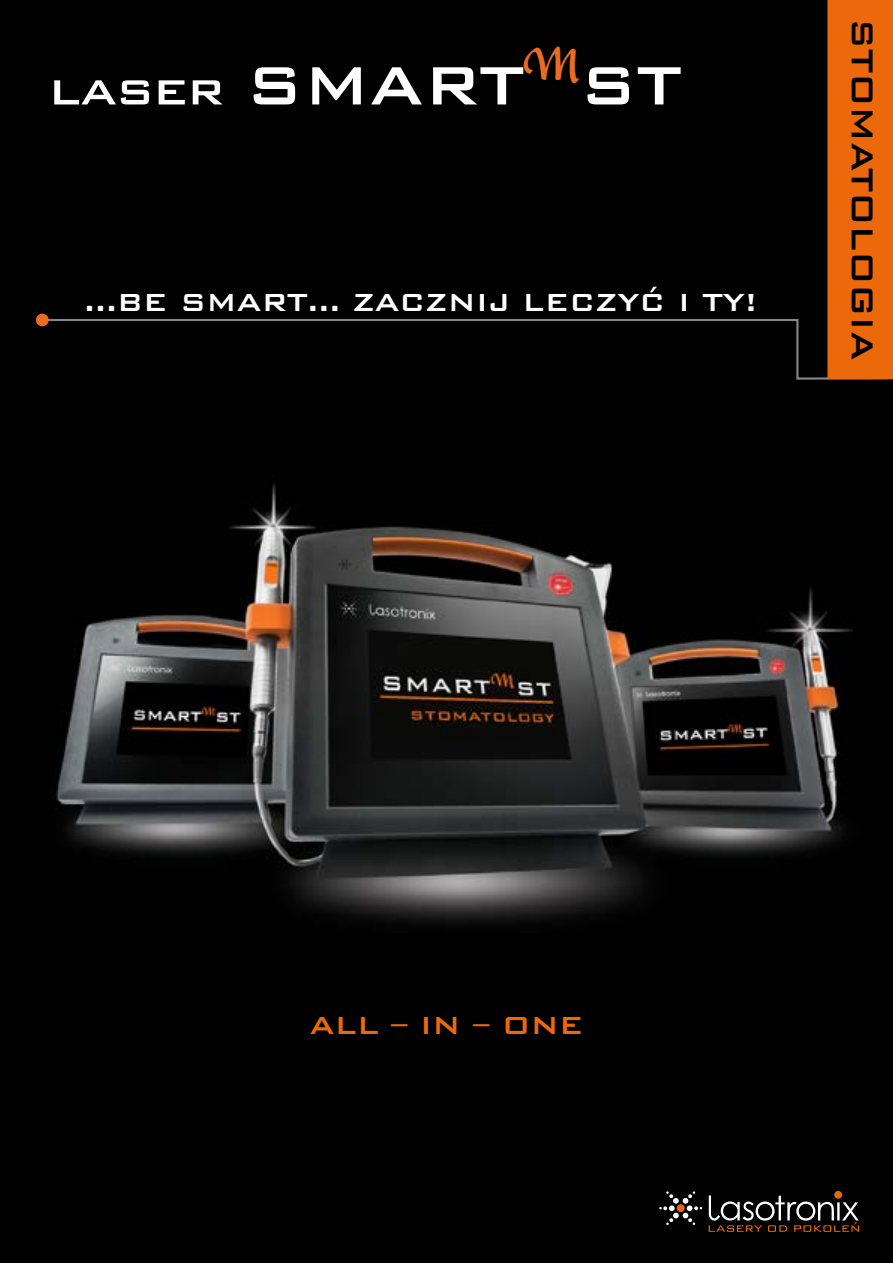
<style>
.page{position:relative;width:893px;height:1263px;background:#010101}
.page>*{position:absolute;margin:0;border:0;box-sizing:border-box;transform-origin:0 0}
.t1{font:500 72px "Bank Gothic BT";letter-spacing:-.01em;color:#fff}
.t2{font:500 40.5px "Bank Gothic BT";letter-spacing:-.01em;color:#000;scale:.95 1}
.t3{font:500 33px "Bank Gothic BT";letter-spacing:-.01em;color:#fff}
.t4{font:500 33px "Bank Gothic BT";letter-spacing:-.01em;color:#eb690b}
.s1{font-size:57px}
</style>
<div class="page">
<img style="left:2px;top:476px;width:891px;height:457px">
<div style="left:40px;top:318px;width:850px;height:63px;background:#010101"></div>
<div style="left:36px;top:314px;width:13px;height:12px;background:#ea6c22;border-radius:50%"></div>
<div style="left:834px;top:1191px;width:8px;height:8px;background:#eb690b;border-radius:50%"></div>
<svg style="left:659px;top:1191px;width:43px;height:34px"></svg>
<svg style="left:709px;top:1195px;width:150px;height:37px;background:#38302b"></svg>
<svg style="left:827px;top:0;width:66px;height:379px;background:#e0640a"></svg>
<h1 class="t1" style="left:49px;top:46px;width:634px"><span class="s1">laser</span> SMART<sup>M</sup>ST</h1>
<p class="t3" style="left:84px;top:284px;width:675px">…BE SMART… ZACZNIJ LECZYĆ I TY!</p>
<p class="t2" style="left:884px;top:18px;width:361px;rotate:90deg">STOMATOLOGIA</p>
<p class="t4" style="left:309px;top:1007px;width:276px">ALL – IN – ONE</p>
</div>
